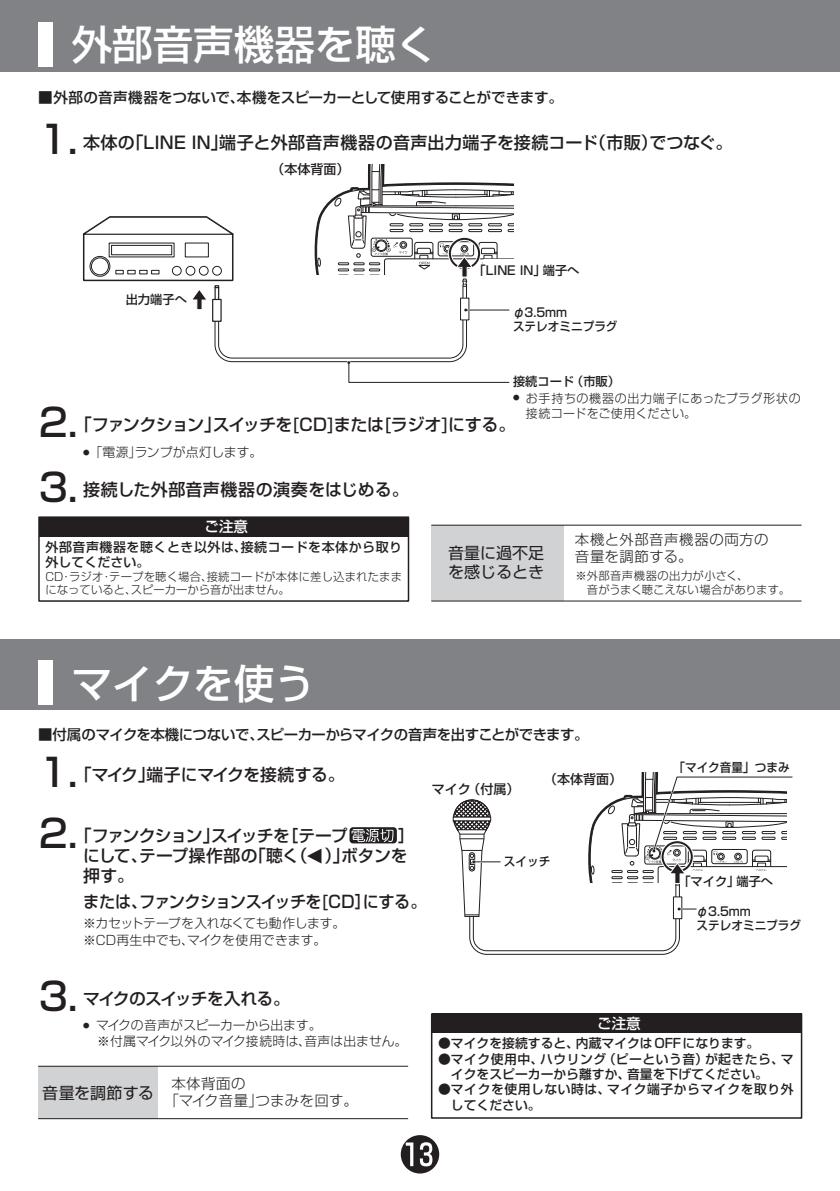
<style>
.page{position:relative;width:840px;height:1191px;background:#fff}
.page>*{position:absolute;margin:0;border:0;box-sizing:border-box;transform-origin:0 0}
.t1{font:500 40.4px "Shin Go Pro";color:#fff}
.t2{font:500 38.4px "Shin Go Pro";color:#231f20}
.t3{font:500 17px "Shin Go Pro";letter-spacing:.005em;color:#231f20}
.t4{font:500 17px "Shin Go Pro";letter-spacing:-.04em;color:#231f20}
.t5{font:500 16.8px/20.2px "Shin Go Pro";letter-spacing:-.04em;color:#231f20}
.t6{font:500 16.8px "Shin Go Pro";letter-spacing:-.04em;color:#231f20;scale:.96 1}
.t7{font:500 16.8px "Shin Go Pro";letter-spacing:-.02em;color:#231f20}
.t8{font:16px/19.2px "Shin Go Pro";color:#231f20}
.t9{font:500 14.6px "Shin Go Pro";letter-spacing:-.02em;color:#231f20}
.t10{font:500 14.6px "Shin Go Pro";color:#fff}
.t11{font:300 14.4px/17.2px "Shin Go Pro";letter-spacing:.035em;color:#231f20}
.t12{font:500 14.4px "Shin Go Pro";letter-spacing:-.03em;color:#231f20}
.t13{font:500 13px/15.6px "Shin Go Pro";letter-spacing:.04em;color:#231f20}
.t14{font:300 12.8px/15.4px "Shin Go Pro";letter-spacing:.005em;color:#231f20}
.t15{font:500 12.8px/15.4px "Shin Go Pro";color:#231f20}
.t16{font:500 12.8px/15.4px "Shin Go Pro";letter-spacing:.04em;color:#231f20}
.t17{font:300 12.8px "Shin Go Pro";letter-spacing:-.015em;color:#231f20}
.t18{font:300 12.2px/17px "Shin Go Pro";letter-spacing:.04em;color:#231f20}
.t19{font:500 12.2px/14.6px "Shin Go Pro";color:#231f20;scale:.95 1}
.t20{font:500 12.2px "Shin Go Pro";color:#231f20}
.t21{font:300 11.4px/13.6px "Shin Go Pro";letter-spacing:.015em;color:#231f20}
.s1{font-weight:500}
</style>
<div class="page">
<div style="left:0;top:0;width:839px;height:71px;background:#808285"></div>
<div style="left:38px;top:22px;width:15px;height:44px;background:#fff"></div>
<div style="left:0;top:639px;width:839px;height:70px;background:#808285"></div>
<div style="left:38px;top:660px;width:15px;height:44px;background:#fff"></div>
<div style="left:431px;top:525px;width:132px;height:76px;background:#d1d2d4"></div>
<hr style="left:431px;top:524px;width:370px;height:1px;background:#231f20">
<hr style="left:431px;top:600px;width:370px;height:1px;background:#231f20">
<div style="left:38px;top:516px;width:371px;height:86px;border:2px solid #231f20"></div>
<div style="left:39px;top:517px;width:369px;height:19px;background:#231f20"></div>
<svg style="left:82px;top:164px;width:432px;height:219px"></svg>
<svg style="left:307px;top:849px;width:14px;height:14px"></svg>
<div style="left:430px;top:1013px;width:371px;height:105px;border:2px solid #231f20"></div>
<div style="left:431px;top:1014px;width:370px;height:19px;background:#231f20"></div>
<div style="left:38px;top:1066px;width:120px;height:52px;background:#d1d2d4"></div>
<hr style="left:38px;top:1065px;width:370px;height:1px;background:#231f20">
<hr style="left:38px;top:1118px;width:370px;height:1px;background:#231f20">
<svg style="left:349px;top:827px;width:47px;height:16px"></svg>
<svg style="left:351px;top:829px;width:42px;height:13px"></svg>
<svg style="left:400px;top:1135px;width:39px;height:38px"></svg>
<svg style="left:453px;top:772px;width:340px;height:183px"></svg>
<h1 class="t1" style="left:72px;top:12px;width:366px">外部音声機器を聴く</h1>
<p class="t9" style="left:38px;top:85px;width:526px">■外部の音声機器をつないで、本機をスピーカーとして使用することができます。</p>
<h2 class="t2" style="left:39px;top:108px;width:41px">1.</h2>
<h3 class="t3" style="left:83px;top:128px;width:650px">本体の「LINE IN」端子と外部音声機器の音声出力端子を接続コード（市販）でつなぐ。</h3>
<p class="t20" style="left:126px;top:289px;width:63px">出力端子へ</p>
<p class="t13" style="left:271px;top:160px;width:79px">（本体背面）</p>
<p class="t20" style="left:473px;top:260px;width:107px">「LINE IN」端子へ</p>
<p class="t19" style="left:512px;top:303px;width:111px">φ3.5mm<br>ステレオミニプラグ</p>
<h2 class="t2" style="left:39px;top:391px;width:41px">2.</h2>
<h3 class="t4" style="left:75px;top:411px;width:442px">「ファンクション」スイッチを[CD]または[ラジオ]にする。</h3>
<h2 class="t2" style="left:39px;top:455px;width:41px">3.</h2>
<h3 class="t3" style="left:83px;top:475px;width:327px">接続した外部音声機器の演奏をはじめる。</h3>
<p class="t14" style="left:83px;top:443px;width:180px"><sup>●　</sup>「電源」ランプが点灯します。</p>
<p class="t18" style="left:512px;top:371px;width:289px"><span class="s1">接続コード（市販）<br></span><sup>●　</sup>お手持ちの機器の出力端子にあったプラグ形状の</p>
<p class="t18" style="left:525px;top:403px;width:171px">接続コードをご使用ください。</p>
<p class="t10" style="left:204px;top:514px;width:45px">ご注意</p>
<p class="t13" style="left:46px;top:537px;width:358px">外部音声機器を聴くとき以外は、接続コードを本体から取り外してください。</p>
<p class="t21" style="left:46px;top:568px;width:358px">CD・ラジオ・テープを聴く場合、接続コードが本体に差し込まれたままになっていると、スピーカーから音が出ません。</p>
<h1 class="t1" style="left:72px;top:650px;width:244px">マイクを使う</h1>
<h3 class="t8" style="left:448px;top:541px;width:97px">音量に過不足を感じるとき</h3>
<p class="t11" style="left:574px;top:529px;width:195px">本機と外部音声機器の両方の音量を調節する。</p>
<p class="t21" style="left:575px;top:567px;width:216px">※外部音声機器の出力が小さく、<br>　音がうまく聴こえない場合があります。</p>
<p class="t12" style="left:38px;top:723px;width:551px">■付属のマイクを本機につないで、スピーカーからマイクの音声を出すことができます。</p>
<h2 class="t2" style="left:39px;top:740px;width:41px">1.</h2>
<h3 class="t7" style="left:75px;top:760px;width:271px">「マイク」端子にマイクを接続する。</h3>
<p class="t13" style="left:431px;top:780px;width:89px">マイク（付属）</p>
<p class="t13" style="left:544px;top:770px;width:79px">（本体背面）</p>
<p class="t19" style="left:673px;top:758px;width:124px">「マイク音量」つまみ</p>
<h2 class="t2" style="left:39px;top:802px;width:41px">2.</h2>
<h3 class="t5" style="left:83px;top:823px;width:333px;text-indent:-8px">「ファンクション」スイッチを［テープ　　　］にして、テープ操作部の「聴く（　）」ボタンを押す。</h3>
<h3 class="t6" style="left:83px;top:888px;width:359px">または、ファンクションスイッチを[CD］にする。</h3>
<p class="t19" style="left:503px;top:853px;width:50px">スイッチ</p>
<p class="t20" style="left:678px;top:871px;width:96px">「マイク」端子へ</p>
<p class="t19" style="left:696px;top:902px;width:59px">φ3.5mm</p>
<p class="t17" style="left:83px;top:912px;width:264px">※カセットテープを入れなくても動作します。</p>
<p class="t19" style="left:696px;top:917px;width:111px">ステレオミニプラグ</p>
<p class="t14" style="left:83px;top:931px;width:244px">※CD再生中でも、マイクを使用できます。</p>
<h2 class="t2" style="left:39px;top:965px;width:41px">3.</h2>
<h3 class="t5" style="left:83px;top:987px;width:208px">マイクのスイッチを入れる。</h3>
<p class="t14" style="left:97px;top:1016px;width:311px;text-indent:-14px"><sup>●　</sup>マイクの音声がスピーカーから出ます。<br>※付属マイク以外のマイク接続時は、音声は出ません。</p>
<p class="t10" style="left:596px;top:1011px;width:45px">ご注意</p>
<p class="t15" style="left:438px;top:1034px;width:322px">●マイクを接続すると、内蔵マイクはOFFになります。</p>
<p class="t15" style="left:450px;top:1049px;width:344px;text-indent:-13px">●マイク使用中、ハウリング（ピーという音）が起きたら、マイクをスピーカーから離すか、音量を下げてください。</p>
<p class="t16" style="left:450px;top:1080px;width:344px;text-indent:-13px">●マイクを使用しない時は、マイク端子からマイクを取り外してください。</p>
<h3 class="t8" style="left:42px;top:1081px;width:113px">音量を調節する</h3>
<p class="t11" style="left:164px;top:1073px;width:195px;text-indent:7px">本体背面の<br>「マイク音量」つまみを回す。</p>
</div>
